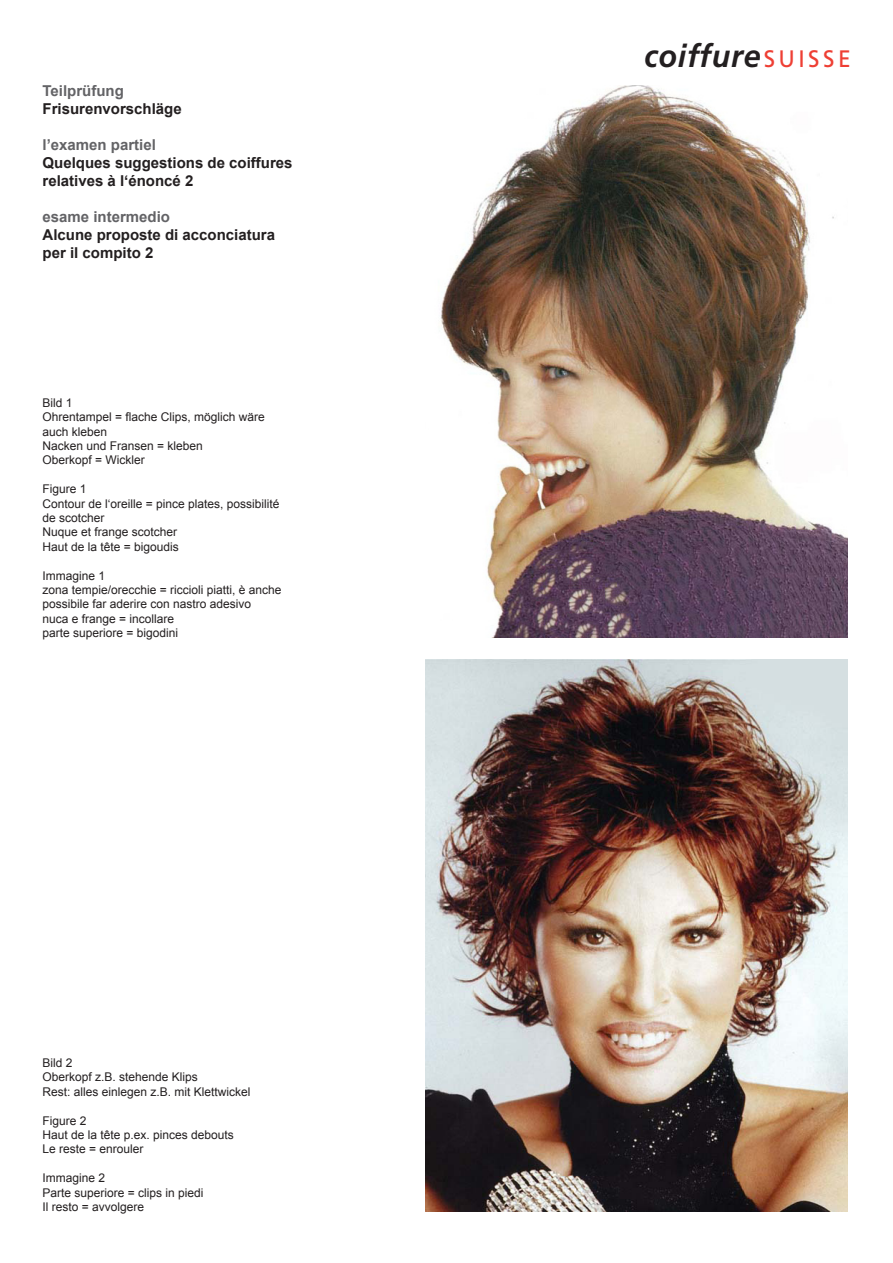
<style>
.page{position:relative;width:893px;height:1263px;background:#fff}
.page>*{position:absolute;margin:0;border:0;box-sizing:border-box;transform-origin:0 0}
.t1{font:italic 700 31.8px "Frutiger";letter-spacing:.025em;color:#231f20;scale:.96 1}
.t2{font:700 15px "Arial";color:#231f20}
.t3{font:700 15px "Arial";color:#636366}
.t4{font:12px/14.4px "Arial";color:#231f20}
.s1{font-weight:400;font-style:normal;font-size:23.85px;color:#ee3f34}
</style>
<div class="page">
<img style="left:441px;top:85px;width:406px;height:552px">
<img style="left:426px;top:659px;width:421px;height:553px">
<p class="t3" style="left:43px;top:82px;width:83px">Teilprüfung</p>
<p class="t2" style="left:43px;top:100px;width:141px">Frisurenvorschläge</p>
<p class="t3" style="left:43px;top:136px;width:115px">l’examen partiel</p>
<p class="t2" style="left:43px;top:154px;width:252px">Quelques suggestions de coiffures</p>
<p class="t2" style="left:43px;top:172px;width:152px">relatives à l‘énoncé 2</p>
<p class="t3" style="left:43px;top:208px;width:129px">esame intermedio</p>
<p class="t2" style="left:43px;top:226px;width:234px">Alcune proposte di acconciatura</p>
<p class="t2" style="left:43px;top:244px;width:112px">per il compito 2</p>
<p class="t4" style="left:43px;top:395px;width:32px">Bild 1</p>
<p class="t4" style="left:43px;top:410px;width:224px">Ohrentampel = flache Clips, möglich wäre auch kleben</p>
<p class="t4" style="left:43px;top:439px;width:162px">Nacken und Fransen = kleben</p>
<p class="t4" style="left:43px;top:453px;width:104px">Oberkopf = Wickler</p>
<p class="t4" style="left:43px;top:482px;width:46px">Figure 1</p>
<p class="t4" style="left:43px;top:496px;width:239px">Contour de l‘oreille = pince plates, possibilité de scotcher</p>
<p class="t4" style="left:43px;top:525px;width:136px">Nuque et frange scotcher</p>
<p class="t4" style="left:43px;top:539px;width:138px">Haut de la tête = bigoudis</p>
<p class="t4" style="left:43px;top:568px;width:64px">Immagine 1</p>
<p class="t4" style="left:43px;top:583px;width:241px">zona tempie/orecchie = riccioli piatti, è anche possibile far aderire con nastro adesivo</p>
<p class="t4" style="left:43px;top:611px;width:133px">nuca e frange = incollare</p>
<p class="t4" style="left:43px;top:626px;width:137px">parte superiore = bigodini</p>
<p class="t4" style="left:43px;top:1055px;width:32px">Bild 2</p>
<p class="t4" style="left:43px;top:1070px;width:157px">Oberkopf z.B. stehende Klips</p>
<p class="t4" style="left:43px;top:1084px;width:210px">Rest: alles einlegen z.B. mit Klettwickel</p>
<p class="t4" style="left:43px;top:1113px;width:46px">Figure 2</p>
<p class="t4" style="left:43px;top:1127px;width:193px">Haut de la tête p.ex. pinces debouts</p>
<p class="t4" style="left:43px;top:1142px;width:103px">Le reste = enrouler</p>
<p class="t4" style="left:43px;top:1171px;width:64px">Immagine 2</p>
<p class="t4" style="left:43px;top:1185px;width:163px">Parte superiore = clips in piedi</p>
<p class="t4" style="left:43px;top:1199px;width:103px">Il resto = avvolgere</p>
<p class="t1" style="left:644px;top:37px;width:217px">coiffure<span class="s1">S U I S S E</span></p>
</div>
